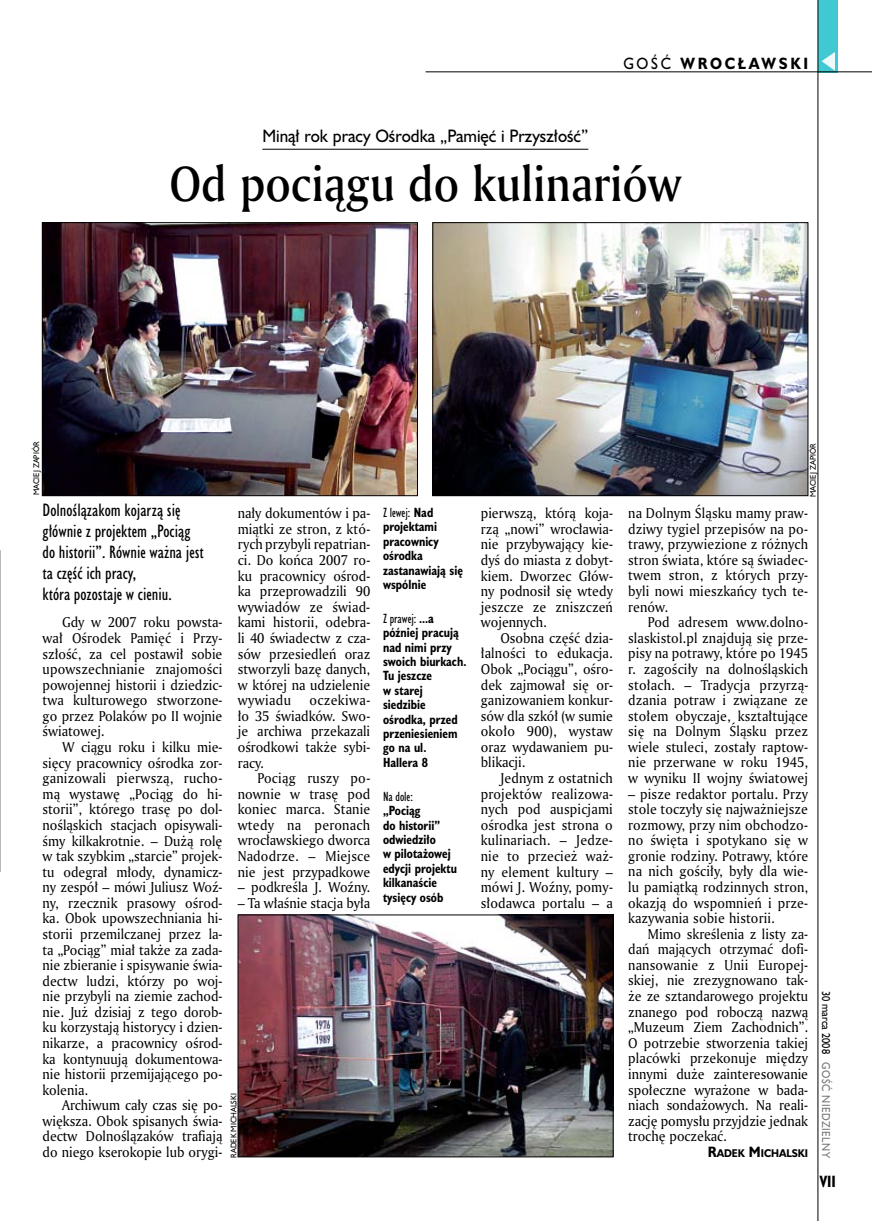
<style>
.page{position:relative;width:872px;height:1221px;background:#fff}
.page>*{position:absolute;margin:0;border:0;box-sizing:border-box;transform-origin:0 0}
.t1{font:48px "Amerigo Md PL";color:#000;scale:.9 1}
.t2{font:16.5px/21px "Humanst 521 Cn PL";color:#000}
.t3{font:16.5px "Humanst 521 PL";color:#000;scale:.94 1}
.t4{font:700 15px "Humanst 521 PL";letter-spacing:.2em;color:#000;scale:.9 1}
.t5{font:700 15px "Humanst 521 Cn PL";color:#000;scale:.94 1}
.t6{font:13.8px/15.6px "Amerigo PL";color:#000;text-align:justify;scale:.94 1}
.t7{font:700 12.3px/14.4px "Humanst 521 Cn PL";color:#000;scale:.94 1}
.t8{font:12.3px "Humanst 521 Cn PL";color:#000;scale:.94 1}
.t9{font:10.5px "Humanst 521 PL";letter-spacing:.05em;color:#787779;scale:.9 1}
.t10{font:10.5px "Humanst 521 PL";color:#000;scale:.9 1}
.t11{font:700 10.35px "Humanst 521 PL";color:#000;scale:.9 1}
.t12{font:7.5px "Humanst 521 PL";color:#000;scale:.94 1}
.s1{font-weight:400}
.s2{font-size:13.8px}
</style>
<div class="page">
<div style="left:818px;top:0;width:19px;height:72px;background:#40c8d3"></div>
<svg style="left:821px;top:52px;width:14px;height:19px"></svg>
<hr style="left:425px;top:72px;width:447px;height:1px;background:#000">
<hr style="left:817px;top:0;width:1px;height:1220px;background:#000">
<hr style="left:262px;top:149px;width:326px;height:1px;background:#000">
<img style="left:434px;top:224px;width:372px;height:270px">
<div style="left:432px;top:222px;width:376px;height:274px;border:1px solid #000"></div>
<img style="left:44px;top:224px;width:372px;height:270px">
<div style="left:42px;top:222px;width:376px;height:274px;border:1px solid #000"></div>
<img style="left:240px;top:916px;width:371px;height:238px">
<div style="left:238px;top:914px;width:375px;height:242px;border:1px solid #000"></div>
<svg style="left:0;top:550px;width:1px;height:321px"></svg>
<p class="t4" style="left:623px;top:53px;width:207px"><span class="s1">goŚĆ</span> WROCŁAWSKI</p>
<p class="t12" style="left:31px;top:495px;width:56px;rotate:-90deg">Maciej Zapiór</p>
<p class="t3" style="left:262px;top:125px;width:348px">Minął rok pracy Ośrodka „Pamięć i Przyszłość”</p>
<h1 class="t1" style="left:169px;top:152px;width:570px">Od pociągu do kulinariów</h1>
<p class="t12" style="left:808px;top:497px;width:56px;rotate:-90deg">Maciej Zapiór</p>
<p class="t2" style="left:43px;top:499px;width:163px">Dolnoślązakom kojarzą się głównie z projektem „Pociąg do historii”. Równie ważna jest ta część ich pracy,<br>która pozostaje w cieniu.</p>
<p class="t6" style="left:43px;top:614px;width:193px;text-indent:20px">Gdy w 2007 roku powsta&shy;wał Ośrodek Pamięć i Przy&shy;szłość, za cel postawił sobie upowszechnianie znajomości powojennej historii i dziedzic&shy;twa kulturowego stworzone&shy;go przez Polaków po II wojnie światowej.</p>
<p class="t6" style="left:43px;top:739px;width:193px;text-indent:20px">W ciągu roku i kilku mie&shy;sięcy pracownicy ośrodka zor&shy;ganizowali pierwszą, rucho&shy;mą wystawę „Pociąg do hi&shy;storii”, którego trasę po dol&shy;nośląskich stacjach opisywali&shy;śmy kilkakrotnie. – Dużą rolę w tak szybkim „starcie” projek&shy;tu odegrał młody, dynamicz&shy;ny zespół – mówi Juliusz Woź&shy;ny, rzecznik prasowy ośrod&shy;ka. Obok upowszechniania hi&shy;storii przemilczanej przez la&shy;ta „Pociąg” miał także za zada&shy;nie zbieranie i spisywanie świa&shy;dectw ludzi, którzy po woj&shy;nie przybyli na ziemie zachod&shy;nie. Już dzisiaj z tego dorob&shy;ku korzystają historycy i dzien&shy;nikarze, a pracownicy ośrod&shy;ka kontynuują dokumentowa&shy;nie historii przemijającego po&shy;kolenia.</p>
<p class="t6" style="left:43px;top:1097px;width:193px;text-indent:20px">Archiwum cały czas się po&shy;większa. Obok spisanych świa&shy;dectw Dolnoślązaków trafiają do niego kserokopie lub orygi-</p>
<p class="t6" style="left:238px;top:505px;width:142px">nały dokumentów i pa&shy;miątki ze stron, z któ&shy;rych przybyli repatrian&shy;ci. Do końca 2007 ro&shy;ku pracownicy ośrod&shy;ka przeprowadzili 90 wywiadów ze świad&shy;kami historii, odebra&shy;li 40 świadectw z cza&shy;sów przesiedleń oraz stworzyli bazę danych, w której na udzielenie wywiadu</p>
<p class="t6" style="left:238px;top:692px;width:142px;text-indent:72px">oczekiwa&shy;ło 35 świadków. Swo&shy;je archiwa przekazali ośrodkowi także sybi&shy;racy.</p>
<p class="t6" style="left:238px;top:770px;width:142px;text-indent:20px">Pociąg ruszy po&shy;nownie w trasę pod koniec marca. Stanie wtedy na peronach wrocławskiego dworca Nadodrze. – Miejsce nie jest przypadkowe</p>
<p class="t6" style="left:238px;top:879px;width:142px">– podkreśla J. Woźny.</p>
<p class="t6" style="left:238px;top:894px;width:142px">– Ta właśnie stacja była</p>
<p class="t12" style="left:229px;top:1157px;width:70px;rotate:-90deg">Radek Mic halski</p>
<p class="t7" style="left:383px;top:504px;width:87px"><span class="s1">Z lewej:</span> Nad projektami pracownicy ośrodka zastanawiają się wspólnie</p>
<p class="t7" style="left:383px;top:610px;width:90px"><span class="s1">Z prawej:</span> ...a później pracują nad nimi przy swoich biurkach.<br>Tu jeszcze<br>w starej siedzibie ośrodka, przed przeniesieniem go na ul.<br>Hallera 8</p>
<p class="t8" style="left:383px;top:788px;width:33px">Na dole:</p>
<p class="t7" style="left:383px;top:803px;width:80px">„Pociąg<br>do historii” odwiedziło<br>w pilotażowej edycji projektu kilkanaście tysięcy osób</p>
<p class="t6" style="left:481px;top:505px;width:142px">pierwszą, którą koja&shy;rzą „nowi” wrocławia&shy;nie przybywający kie&shy;dyś do miasta z dobyt&shy;kiem. Dworzec Głów&shy;ny podnosił się wtedy jeszcze ze zniszczeń wojennych.</p>
<p class="t6" style="left:481px;top:629px;width:142px;text-indent:20px">Osobna część dzia&shy;łalności to edukacja.<br>Obok „Pociągu”, ośro&shy;dek zajmował się or&shy;ganizowaniem konkur&shy;sów dla szkół (w sumie około 900), wystaw oraz wydawaniem pu&shy;blikacji.</p>
<p class="t6" style="left:481px;top:770px;width:142px;text-indent:20px">Jednym z ostatnich projektów realizowa&shy;nych pod auspicjami ośrodka jest strona o kulinariach. – Jedze&shy;nie to przecież waż&shy;ny element kultury – mówi J. Woźny, pomy&shy;słodawca portalu – a</p>
<p class="t6" style="left:628px;top:505px;width:193px">na Dolnym Śląsku mamy praw&shy;dziwy tygiel przepisów na po&shy;trawy, przywiezione z różnych stron świata, które są świadec&shy;twem stron, z których przy&shy;byli nowi mieszkańcy tych te&shy;renów.</p>
<p class="t6" style="left:628px;top:614px;width:193px;text-indent:20px">Pod adresem www.dolno&shy;slaskistol.pl znajdują się prze&shy;pisy na potrawy, które po 1945 r. zagościły na dolnośląskich stołach. – Tradycja przyrzą&shy;dzania potraw i związane ze stołem obyczaje, kształtujące się na Dolnym Śląsku przez wiele stuleci, zostały raptow&shy;nie przerwane w roku 1945, w wyniku II wojny światowej</p>
<p class="t6" style="left:628px;top:785px;width:193px">– pisze redaktor portalu. Przy stole toczyły się najważniejsze rozmowy, przy nim obchodzo&shy;no święta i spotykano się w gronie rodziny. Potrawy, które na nich gościły, były dla wie&shy;lu pamiątką rodzinnych stron, okazją do wspomnień i prze&shy;kazywania sobie historii.</p>
<p class="t6" style="left:628px;top:925px;width:193px;text-indent:20px">Mimo skreślenia z listy za&shy;dań mających otrzymać dofi&shy;nansowanie z Unii Europej&shy;skiej, nie zrezygnowano tak&shy;że ze sztandarowego projektu znanego pod roboczą nazwą „Muzeum Ziem Zachodnich”.<br>O potrzebie stworzenia takiej placówki przekonuje między innymi duże zainteresowanie społeczne wyrażone w bada&shy;niach sondażowych. Na reali&shy;zację pomysłu przyjdzie jednak trochę poczekać.</p>
<p class="t11" style="left:708px;top:1146px;width:113px"><span class="s2">R</span>ADEK<span class="s2">M</span> ICHALSKI</p>
<p class="t10" style="left:833px;top:990px;width:71px;rotate:90deg">30 marca 2008</p>
<p class="t9" style="left:833px;top:1062px;width:108px;rotate:90deg">goŚĆ Niedzielny</p>
<p class="t5" style="left:819px;top:1171px;width:19px">VII</p>
</div>
